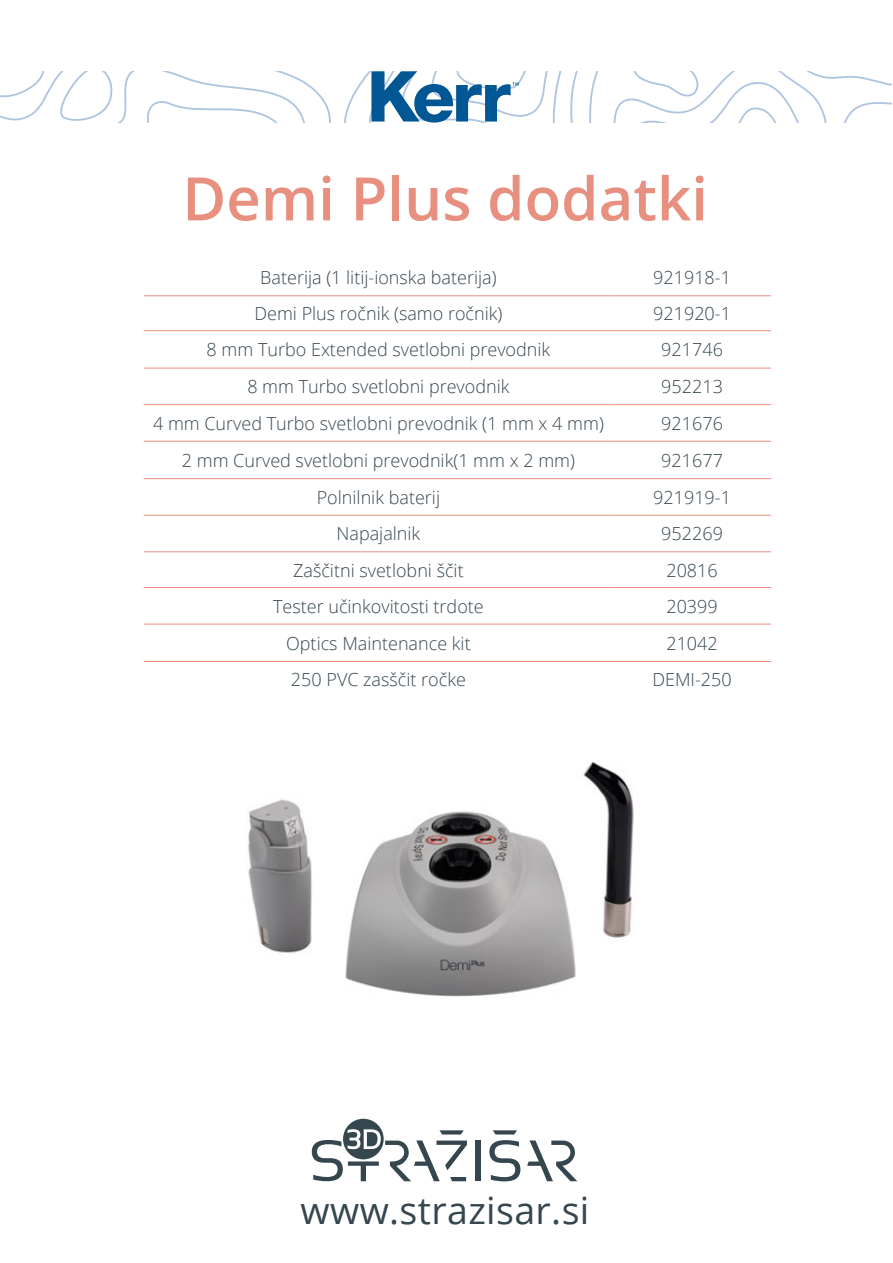
<style>
.page{position:relative;width:893px;height:1263px;background:#fff}
.page>*{position:absolute;margin:0;border:0;box-sizing:border-box;transform-origin:0 0}
.razlaga{font:600 60px "Open Sans";color:#e89080}
.t1{font:37.5px "Open Sans";letter-spacing:.01em;color:#36464f}
.razlaga-2{font:300 18px "Open Sans";color:#36464f}
</style>
<div class="page">
<svg style="left:489px;top:1140px;width:31px;height:41px"></svg>
<div style="left:476px;top:1140px;width:5px;height:41px;background:#36464f"></div>
<svg style="left:493px;top:1130px;width:24px;height:4px"></svg>
<svg style="left:527px;top:1140px;width:50px;height:41px"></svg>
<svg style="left:312px;top:1119px;width:155px;height:62px"></svg>
<svg style="left:0;top:71px;width:891px;height:52px"></svg>
<hr style="left:144px;top:295px;width:469px;height:1px;background:#e89080">
<hr style="left:613px;top:295px;width:158px;height:1px;background:#e89080">
<hr style="left:144px;top:330px;width:469px;height:1px;background:#e89080">
<hr style="left:613px;top:330px;width:158px;height:1px;background:#e89080">
<hr style="left:144px;top:368px;width:469px;height:1px;background:#e89080">
<hr style="left:613px;top:368px;width:158px;height:1px;background:#e89080">
<hr style="left:144px;top:404px;width:469px;height:1px;background:#e89080">
<hr style="left:613px;top:404px;width:158px;height:1px;background:#e89080">
<hr style="left:144px;top:441px;width:469px;height:1px;background:#e89080">
<hr style="left:613px;top:441px;width:158px;height:1px;background:#e89080">
<hr style="left:144px;top:478px;width:469px;height:1px;background:#e89080">
<hr style="left:613px;top:478px;width:158px;height:1px;background:#e89080">
<hr style="left:144px;top:515px;width:469px;height:1px;background:#e89080">
<hr style="left:613px;top:515px;width:158px;height:1px;background:#e89080">
<hr style="left:144px;top:551px;width:469px;height:1px;background:#e89080">
<hr style="left:613px;top:551px;width:158px;height:1px;background:#e89080">
<hr style="left:144px;top:587px;width:469px;height:1px;background:#e89080">
<hr style="left:613px;top:587px;width:158px;height:1px;background:#e89080">
<hr style="left:144px;top:624px;width:469px;height:1px;background:#e89080">
<hr style="left:613px;top:624px;width:158px;height:1px;background:#e89080">
<hr style="left:144px;top:661px;width:469px;height:1px;background:#e89080">
<hr style="left:613px;top:661px;width:158px;height:1px;background:#e89080">
<img style="left:248px;top:761px;width:386px;height:236px">
<p class="razlaga" style="left:182px;top:157px;width:527px">Demi Plus dodatki</p>
<p class="razlaga-2" style="left:260px;top:265px;width:238px">Baterija (1 litij-ionska baterija)</p>
<p class="razlaga-2" style="left:653px;top:265px;width:79px">921918-1</p>
<p class="razlaga-2" style="left:254px;top:301px;width:250px">Demi Plus ročnik (samo ročnik)</p>
<p class="razlaga-2" style="left:653px;top:301px;width:79px">921920-1</p>
<p class="razlaga-2" style="left:207px;top:337px;width:345px">8 mm Turbo Extended svetlobni prevodnik</p>
<p class="razlaga-2" style="left:661px;top:337px;width:63px">921746</p>
<p class="razlaga-2" style="left:247px;top:374px;width:264px">8 mm Turbo svetlobni prevodnik</p>
<p class="razlaga-2" style="left:661px;top:374px;width:63px">952213</p>
<p class="razlaga-2" style="left:153px;top:411px;width:452px">4 mm Curved Turbo svetlobni prevodnik (1 mm x 4 mm)</p>
<p class="razlaga-2" style="left:661px;top:411px;width:63px">921676</p>
<p class="razlaga-2" style="left:182px;top:448px;width:395px">2 mm Curved svetlobni prevodnik(1 mm x 2 mm)</p>
<p class="razlaga-2" style="left:661px;top:448px;width:63px">921677</p>
<p class="razlaga-2" style="left:317px;top:485px;width:125px">Polnilnik baterij</p>
<p class="razlaga-2" style="left:653px;top:485px;width:79px">921919-1</p>
<p class="razlaga-2" style="left:336px;top:521px;width:85px">Napajalnik</p>
<p class="razlaga-2" style="left:661px;top:521px;width:63px">952269</p>
<p class="razlaga-2" style="left:293px;top:558px;width:172px">Zaščitni svetlobni ščit</p>
<p class="razlaga-2" style="left:666px;top:558px;width:53px">20816</p>
<p class="razlaga-2" style="left:273px;top:594px;width:212px">Tester učinkovitosti trdote</p>
<p class="razlaga-2" style="left:666px;top:594px;width:53px">20399</p>
<p class="razlaga-2" style="left:286px;top:631px;width:186px">Optics Maintenance kit</p>
<p class="razlaga-2" style="left:666px;top:631px;width:53px">21042</p>
<p class="razlaga-2" style="left:291px;top:667px;width:176px">250 PVC zasščit ročke</p>
<p class="razlaga-2" style="left:652px;top:667px;width:81px">DEMI-250</p>
<h2 class="t1" style="left:301px;top:1185px;width:290px">www.strazisar.si</h2>
</div>
